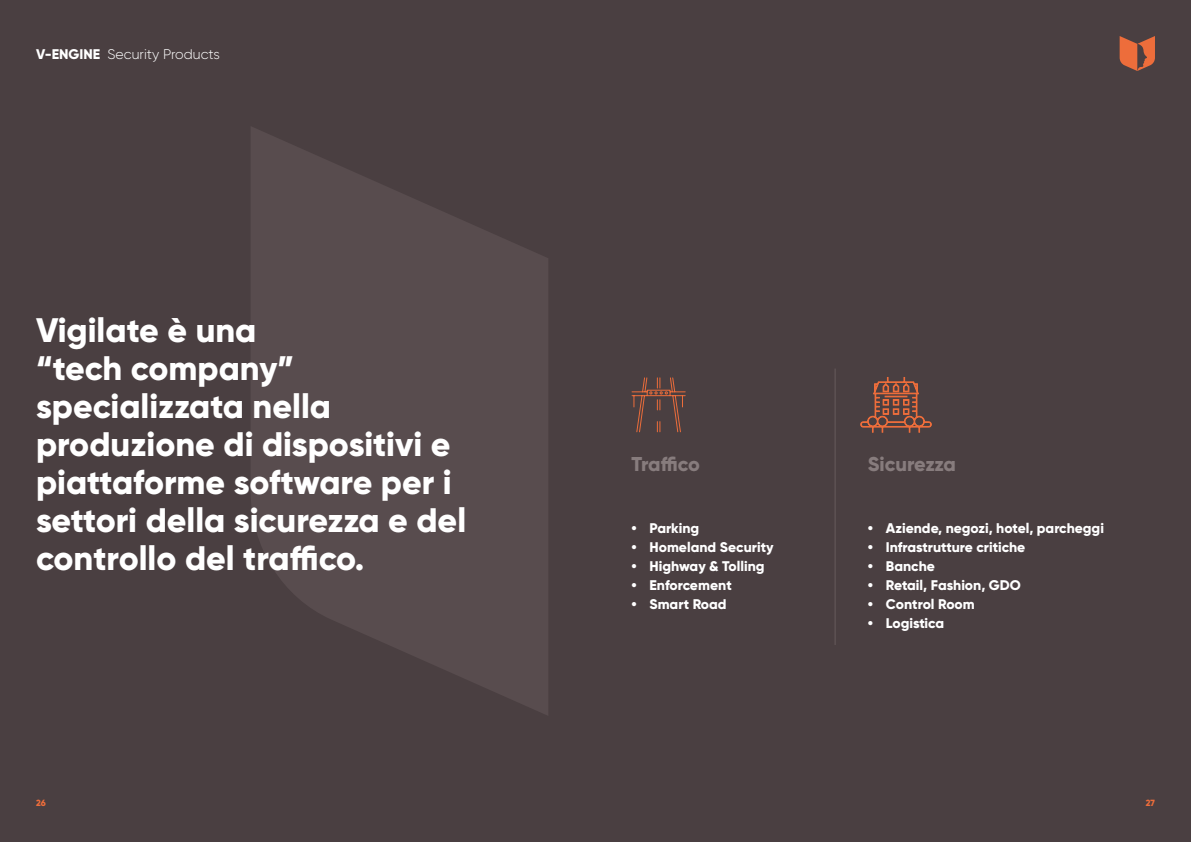
<style>
.page{position:relative;width:1191px;height:842px;background:#4a3f41}
.page>*{position:absolute;margin:0;border:0;box-sizing:border-box;transform-origin:0 0}
.t1{font:800 34px/38px "Gilroy";color:#fff}
.t2{font:800 20px "Gilroy";letter-spacing:-.01em;color:#877c7d}
.t3{font:800 14px "Gilroy";color:#fff}
.t4{font:300 14px "Gilroy";color:#fff}
.t5{font:800 9px "Gilroy";color:#ed6d3b}
.s1{font-weight:800}
</style>
<div class="page">
<svg style="left:251px;top:127px;width:297px;height:588px;fill:#584c4e"></svg>
<svg style="left:1119px;top:36px;width:36px;height:35px"></svg>
<svg style="left:631px;top:377px;width:55px;height:56px"></svg>
<svg style="left:860px;top:377px;width:71px;height:55px"></svg>
<hr style="left:835px;top:369px;width:1px;height:276px;background:#675b5c">
<p class="t4" style="left:36px;top:46px;width:185px"><span class="s1">V-ENGINE</span> Security Products</p>
<h1 class="t1" style="left:36px;top:311px;width:432px">Vigilate è una<br>“tech company” specializzata nella produzione di dispositivi e piattaforme software per i settori della sicurezza e del controllo del traffico.</h1>
<h2 class="t2" style="left:631px;top:451px;width:70px">Traffico</h2>
<p class="t3" style="left:631px;top:519px;width:69px">• Parking</p>
<p class="t3" style="left:631px;top:538px;width:144px">• Homeland Security</p>
<p class="t3" style="left:631px;top:557px;width:135px">• Highway &amp; Tolling</p>
<p class="t3" style="left:631px;top:576px;width:102px">• Enforcement</p>
<p class="t3" style="left:631px;top:595px;width:97px">• Smart Road</p>
<h2 class="t2" style="left:868px;top:451px;width:90px">Sicurezza</h2>
<p class="t3" style="left:868px;top:519px;width:238px">• Aziende, negozi, hotel, parcheggi</p>
<p class="t3" style="left:868px;top:538px;width:159px">• Infrastrutture critiche</p>
<p class="t3" style="left:868px;top:557px;width:69px">• Banche</p>
<p class="t3" style="left:868px;top:576px;width:155px">• Retail, Fashion, GDO</p>
<p class="t3" style="left:868px;top:595px;width:108px">• Control Room</p>
<p class="t3" style="left:868px;top:614px;width:78px">• Logistica</p>
<p class="t5" style="left:36px;top:797px;width:11px">26</p>
<p class="t5" style="left:1146px;top:797px;width:11px">27</p>
</div>
